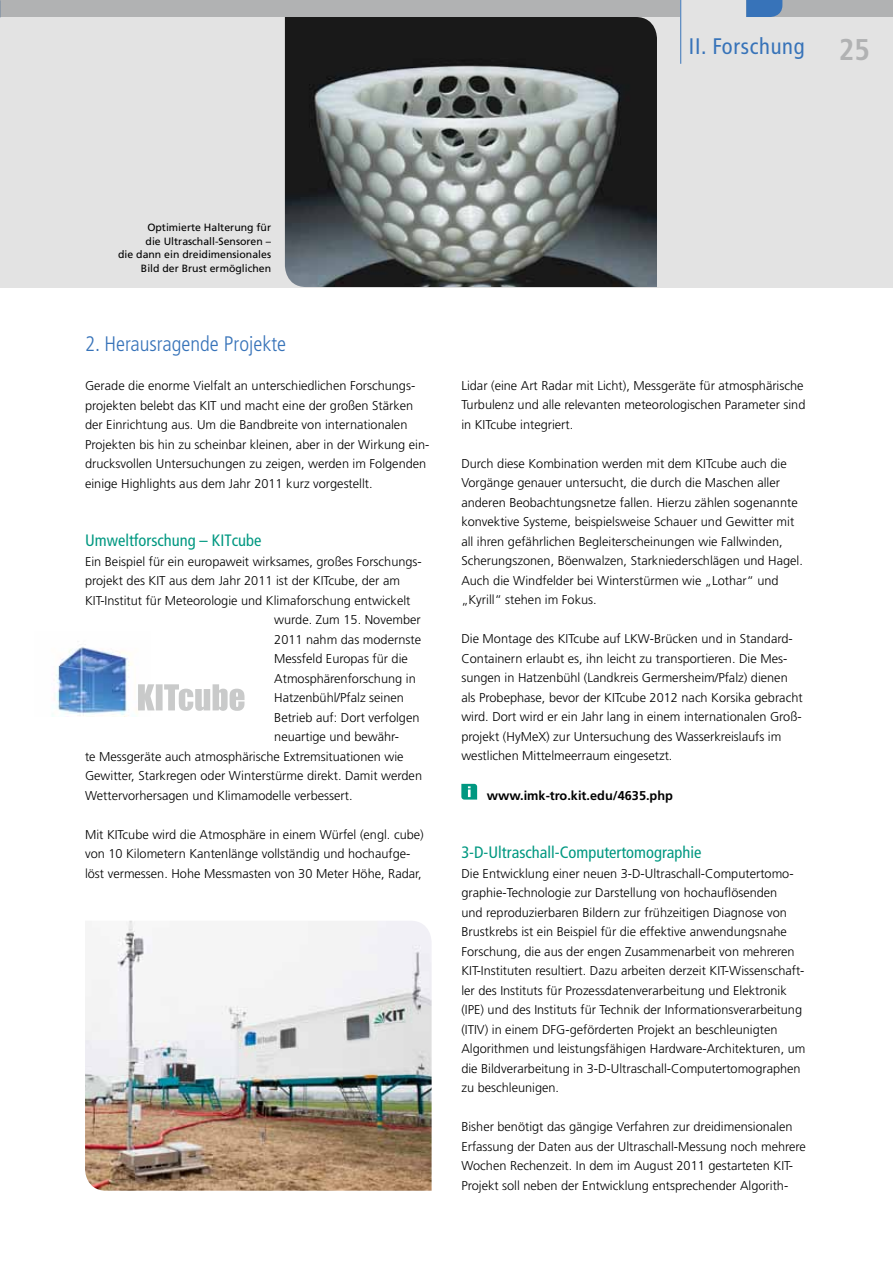
<style>
.page{position:relative;width:893px;height:1263px;background:#fff}
.page>*{position:absolute;margin:0;border:0;box-sizing:border-box;transform-origin:0 0}
.t1{font:700 condensed 30px "Frutiger LT";color:#b1b2b3}
.t2{font:condensed 22.5px "Frutiger LT";letter-spacing:.03em;color:#3773b9}
.t3{font:300 condensed 21px "Frutiger LT";color:#3773b9}
.t4{font:condensed 16.5px "Frutiger LT";color:#009881}
.t5{font:300 12.75px/19.5px "Frutiger LT Std";color:#000}
.t6{font:700 12.75px "Frutiger LT Std";color:#000}
.t7{font:10.5px/13.5px "Frutiger LT Std";color:#000;text-align:right}
</style>
<div class="page">
<div style="left:0;top:0;width:893px;height:17px;background:#b1b2b3"></div>
<div style="left:0;top:17px;width:893px;height:270px;background:#e3e3e3"></div>
<div style="left:680px;top:0;width:66px;height:17px;background:#e3e3e3"></div>
<svg style="left:746px;top:0;width:36px;height:17px"></svg>
<hr style="left:680px;top:0;width:1px;height:64px;background:#3773b9">
<svg style="left:461px;top:784px;width:16px;height:16px"></svg>
<img style="left:285px;top:17px;width:372px;height:270px">
<img style="left:52px;top:647px;width:85px;height:70px">
<svg style="left:138px;top:684px;width:106px;height:27px"></svg>
<img style="left:85px;top:921px;width:347px;height:270px">
<h2 class="t2" style="left:689px;top:33px;width:117px">II. Forschung</h2>
<h1 class="t1" style="left:839px;top:31px;width:33px">25</h1>
<p class="t7" style="left:118px;top:221px;width:154px">Optimierte Halterung für<br>die Ultraschall-Sensoren –<br>die dann ein dreidimensionales<br>Bild der Brust ermöglichen</p>
<h3 class="t3" style="left:85px;top:332px;width:203px">2. Herausragende Projekte</h3>
<p class="t5" style="left:85px;top:376px;width:346px">Gerade die enorme Vielfalt an unterschiedlichen Forschungs&shy;projekten belebt das KIT und macht eine der großen Stärken der Einrichtung aus. Um die Bandbreite von internationalen Projekten bis hin zu scheinbar kleinen, aber in der Wirkung ein&shy;drucksvollen Untersuchungen zu zeigen, werden im Folgenden einige Highlights aus dem Jahr 2011 kurz vorgestellt.</p>
<p class="t4" style="left:85px;top:531px;width:178px">Umweltforschung – KITcube</p>
<p class="t5" style="left:85px;top:552px;width:338px">Ein Beispiel für ein europaweit wirksames, großes Forschungs-</p>
<p class="t5" style="left:85px;top:571px;width:317px">projekt des KIT aus dem Jahr 2011 ist der KITcube, der am</p>
<p class="t5" style="left:85px;top:591px;width:327px">KIT-Institut für Meteorologie und Klimaforschung entwickelt</p>
<p class="t5" style="left:274px;top:610px;width:148px">wurde. Zum 15. November</p>
<p class="t5" style="left:274px;top:630px;width:148px">2011 nahm das modernste</p>
<p class="t5" style="left:274px;top:649px;width:135px">Messfeld Europas für die</p>
<p class="t5" style="left:274px;top:669px;width:143px">Atmosphärenforschung in</p>
<p class="t5" style="left:274px;top:688px;width:131px">Hatzenbühl/Pfalz seinen</p>
<p class="t5" style="left:274px;top:707px;width:147px">Betrieb auf: Dort verfolgen</p>
<p class="t5" style="left:274px;top:727px;width:126px">neuartige und bewähr-</p>
<p class="t5" style="left:85px;top:746px;width:320px">te Messgeräte auch atmosphärische Extremsituationen wie</p>
<p class="t5" style="left:85px;top:766px;width:339px">Gewitter, Starkregen oder Winterstürme direkt. Damit werden</p>
<p class="t5" style="left:85px;top:785px;width:269px">Wettervorhersagen und Klimamodelle verbessert.</p>
<p class="t5" style="left:85px;top:824px;width:340px">Mit KITcube wird die Atmosphäre in einem Würfel (engl. cube) von 10 Kilometern Kantenlänge vollständig und hochaufge&shy;löst vermessen. Hohe Messmasten von 30 Meter Höhe, Radar,</p>
<p class="t5" style="left:461px;top:376px;width:346px">Lidar (eine Art Radar mit Licht), Messgeräte für atmosphärische<br>Turbulenz und alle relevanten meteorologischen Parameter sind in KITcube integriert.</p>
<p class="t5" style="left:461px;top:454px;width:343px">Durch diese Kombination werden mit dem KITcube auch die Vorgänge genauer untersucht, die durch die Maschen aller anderen Beobachtungsnetze fallen. Hierzu zählen sogenannte konvektive Systeme, beispielsweise Schauer und Gewitter mit all ihren gefährlichen Begleiterscheinungen wie Fallwinden, Scherungszonen, Böenwalzen, Starkniederschlägen und Hagel.<br>Auch die Windfelder bei Winterstürmen wie „Lothar“ und „Kyrill“ stehen im Fokus.</p>
<p class="t5" style="left:461px;top:629px;width:343px">Die Montage des KITcube auf LKW-Brücken und in Standard-Containern erlaubt es, ihn leicht zu transportieren. Die Mes&shy;sungen in Hatzenbühl (Landkreis Germersheim/Pfalz) dienen als Probephase, bevor der KITcube 2012 nach Korsika gebracht wird. Dort wird er ein Jahr lang in einem internationalen Groß&shy;projekt (HyMeX) zur Untersuchung des Wasserkreislaufs im westlichen Mittelmeerraum eingesetzt.</p>
<p class="t6" style="left:487px;top:788px;width:188px">www.imk-tro.kit.edu/4635.php</p>
<p class="t4" style="left:461px;top:843px;width:242px">3-D-Ultraschall-Computertomographie</p>
<p class="t5" style="left:461px;top:864px;width:346px">Die Entwicklung einer neuen 3-D-Ultraschall-Computertomo&shy;graphie-Technologie zur Darstellung von hochauflösenden<br>und reproduzierbaren Bildern zur frühzeitigen Diagnose von Brustkrebs ist ein Beispiel für die effektive anwendungsnahe Forschung, die aus der engen Zusammenarbeit von mehreren KIT-Instituten resultiert. Dazu arbeiten derzeit KIT-Wissenschaft&shy;ler des Instituts für Prozessdatenverarbeitung und Elektronik (IPE) und des Instituts für Technik der Informationsverarbeitung (ITIV) in einem DFG-geförderten Projekt an beschleunigten Algorithmen und leistungsfähigen Hardware-Architekturen, um die Bildverarbeitung in 3-D-Ultraschall-Computertomographen zu beschleunigen.</p>
<p class="t5" style="left:461px;top:1117px;width:346px">Bisher benötigt das gängige Verfahren zur dreidimensionalen Erfassung der Daten aus der Ultraschall-Messung noch mehrere Wochen Rechenzeit. In dem im August 2011 gestarteten KIT-Projekt soll neben der Entwicklung entsprechender Algorith-</p>
</div>
